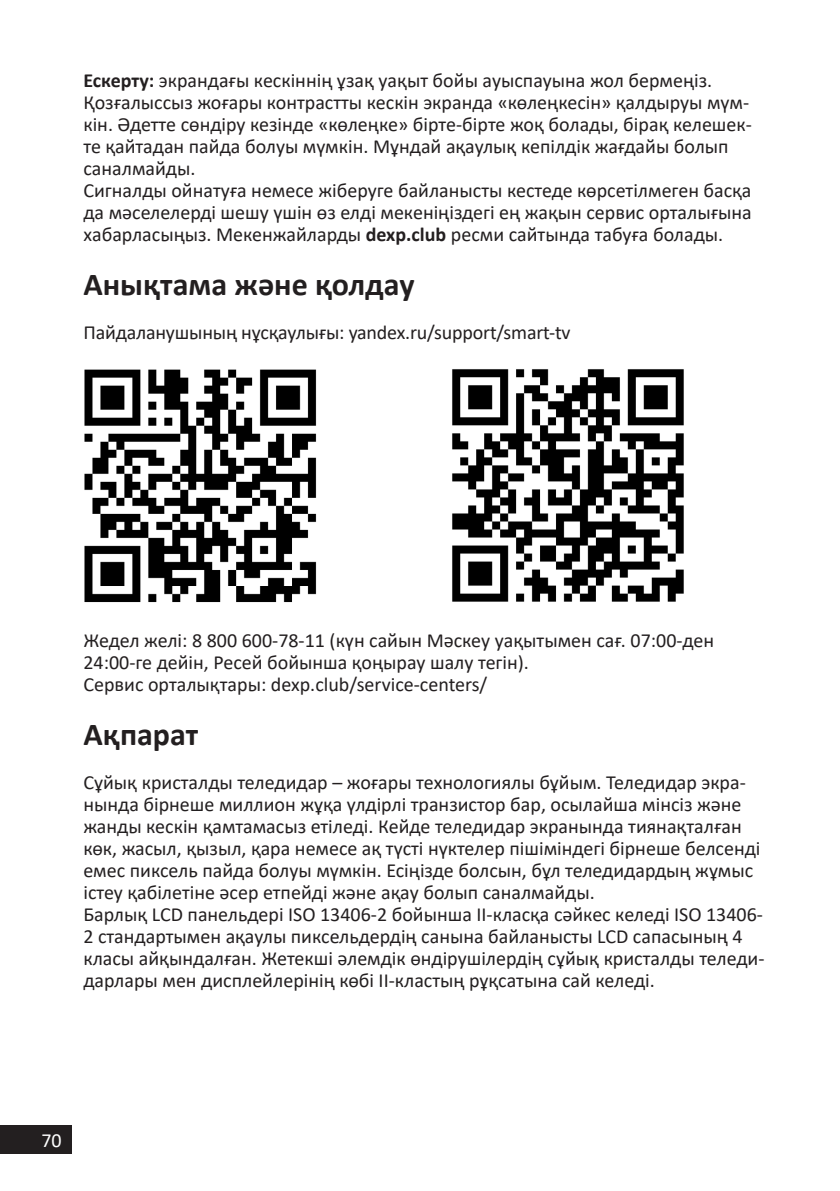
<style>
.page{position:relative;width:840px;height:1191px;background:#fff}
.page>*{position:absolute;margin:0;border:0;box-sizing:border-box;transform-origin:0 0}
.Заголовок_16{font:700 32px "Calibri";color:#231f20}
.t1{font:20px/22px "Calibri";color:#231f20}
.t2{font:20px "Calibri";color:#fff}
.s1{font-weight:700}
</style>
<div class="page">
<div style="left:0;top:1125px;width:72px;height:29px;background:#231f20"></div>
<img style="left:84px;top:369px;width:600px;height:234px">
<p class="t1" style="left:83px;top:69px;width:669px"><span class="s1">Ескерту:</span> экрандағы кескіннің ұзақ уақыт бойы ауыспауына жол бермеңіз.<br>Қозғалыссыз жоғары контрастты кескін экранда «көлеңкесін» қалдыруы мүм&shy;кін. Әдетте сөндіру кезінде «көлеңке» бірте-бірте жоқ болады, бірақ келешек&shy;те қайтадан пайда болуы мүмкін. Мұндай ақаулық кепілдік жағдайы болып саналмайды.</p>
<p class="t1" style="left:83px;top:179px;width:669px;text-align:justify">Сигналды ойнатуға немесе жіберуге байланысты кестеде көрсетілмеген басқа да мәселелерді шешу үшін өз елді мекеніңіздегі ең жақын сервис орталығына хабарласыңыз. Мекенжайларды <span class="s1">dexp.club</span> ресми сайтында табуға болады.</p>
<p class="Заголовок_16" style="left:83px;top:262px;width:332px">Анықтама және қолдау</p>
<p class="t1" style="left:83px;top:321px;width:488px">Пайдаланушының нұсқаулығы: yandex.ru/support/smart-tv</p>
<p class="t1" style="left:83px;top:629px;width:632px">Жедел желі: 8 800 600-78-11 (күн сайын Мәскеу уақытымен сағ. 07:00-ден<br>24:00-ге дейін, Ресей бойынша қоңырау шалу тегін).</p>
<p class="t1" style="left:83px;top:673px;width:405px">Сервис орталықтары: dexp.club/service-centers/</p>
<p class="Заголовок_16" style="left:83px;top:712px;width:116px">Ақпарат</p>
<p class="t1" style="left:83px;top:771px;width:678px">Сұйық кристалды теледидар – жоғары технологиялы бұйым. Теледидар экра&shy;нында бірнеше миллион жұқа үлдірлі транзистор бар, осылайша мінсіз және жанды кескін қамтамасыз етіледі. Кейде теледидар экранында тиянақталған көк, жасыл, қызыл, қара немесе ақ түсті нүктелер пішіміндегі бірнеше белсенді емес пиксель пайда болуы мүмкін. Есіңізде болсын, бұл теледидардың жұмыс істеу қабілетіне әсер етпейді және ақау болып саналмайды.</p>
<p class="t1" style="left:83px;top:903px;width:682px">Барлық LCD панельдері ISO 13406-2 бойынша II-класқа сәйкес келеді ISO 13406- 2 стандартымен ақаулы пиксельдердің санына байланысты LCD сапасының 4 класы айқындалған. Жетекші әлемдік өндірушілердің сұйық кристалды теледи&shy;дарлары мен дисплейлерінің көбі ІІ-кластың рұқсатына сай келеді.</p>
<p class="t2" style="left:41px;top:1127px;width:22px">70</p>
</div>
